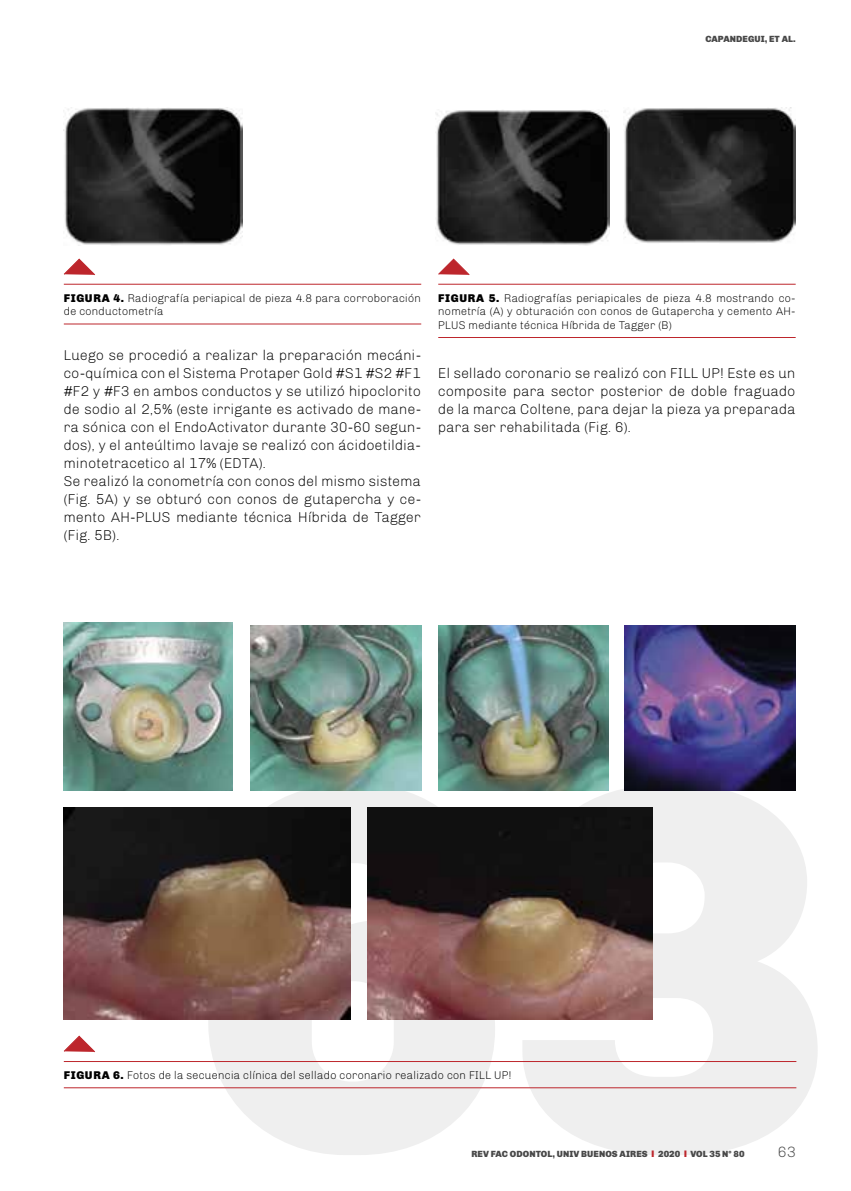
<style>
.page{position:relative;width:851px;height:1191px;background:#fff}
.page>*{position:absolute;margin:0;border:0;box-sizing:border-box;transform-origin:0 0}
.t1{font:300 15px "Chivo";color:#484848}
.t2{font:300 14.25px/18px "Chivo";color:#000}
.t3{font:300 11.25px/13.5px "Chivo";color:#000}
.t4{font:900 9px "Chivo";letter-spacing:.01em;color:#484848}
.s1{font-weight:900}
.s2{font-family:"Arial";color:#bd262c}
</style>
<div class="page">
<hr style="left:64px;top:284px;width:357px;height:1px;background:#bd262c">
<hr style="left:64px;top:324px;width:357px;height:1px;background:#bd262c">
<img style="left:64px;top:107px;width:178px;height:139px">
<svg style="left:63px;top:258px;width:32px;height:18px"></svg>
<svg style="left:64px;top:1035px;width:31px;height:18px"></svg>
<img style="left:64px;top:622px;width:168px;height:168px">
<img style="left:438px;top:625px;width:171px;height:165px">
<img style="left:625px;top:625px;width:170px;height:165px">
<img style="left:250px;top:625px;width:171px;height:165px">
<img style="left:367px;top:807px;width:285px;height:212px">
<img style="left:64px;top:807px;width:286px;height:212px">
<img style="left:435px;top:110px;width:174px;height:135px">
<img style="left:623px;top:107px;width:172px;height:136px">
<hr style="left:438px;top:284px;width:357px;height:1px;background:#bd262c">
<hr style="left:438px;top:337px;width:357px;height:1px;background:#bd262c">
<hr style="left:64px;top:1061px;width:732px;height:1px;background:#bd262c">
<hr style="left:64px;top:1087px;width:732px;height:1px;background:#bd262c">
<svg style="left:438px;top:258px;width:32px;height:17px"></svg>
<p class="t4" style="left:705px;top:34px;width:92px">CAPANDEGUI, ET AL.</p>
<p class="t3" style="left:64px;top:291px;width:359px"><span class="s1">FIGURA 4.</span> Radiografía periapical de pieza 4.8 para corroboración de conductometría</p>
<p class="t2" style="left:64px;top:346px;width:359px">Luego se procedió a realizar la preparación mecáni&shy;co-química con el Sistema Protaper Gold #S1 #S2 #F1 #F2 y #F3 en ambos conductos y se utilizó hipoclorito de sodio al 2,5% (este irrigante es activado de mane&shy;ra sónica con el EndoActivator durante 30-60 segun&shy;dos), y el anteúltimo lavaje se realizó con ácidoetildia&shy;minotetracetico al 17% (EDTA).<br>Se realizó la conometría con conos del mismo sistema (Fig. 5A) y se obturó con conos de gutapercha y ce&shy;mento AH-PLUS mediante técnica Híbrida de Tagger (Fig. 5B).</p>
<p class="t3" style="left:438px;top:291px;width:359px;text-align:justify"><span class="s1">FIGURA 5.</span> Radiografías periapicales de pieza 4.8 mostrando co&shy;nometría (A) y obturación con conos de Gutapercha y cemento AH-PLUS mediante técnica Híbrida de Tagger (B)</p>
<p class="t2" style="left:438px;top:364px;width:359px;text-align:justify">El sellado coronario se realizó con FILL UP! Este es un composite para sector posterior de doble fraguado de la marca Coltene, para dejar la pieza ya preparada para ser rehabilitada (Fig. 6).</p>
<p class="t3" style="left:64px;top:1068px;width:449px"><span class="s1">FIGURA 6.</span> Fotos de la secuencia clínica del sellado coronario realizado con FILL UP!</p>
<p class="t4" style="left:471px;top:1148px;width:275px">REV FAC ODONTOL, UNIV BUENOS AIRES <span class="s2">I</span> 2020 <span class="s2">I</span> VOL 35 N° 80</p>
<p class="t1" style="left:777px;top:1143px;width:20px">63</p>
</div>
